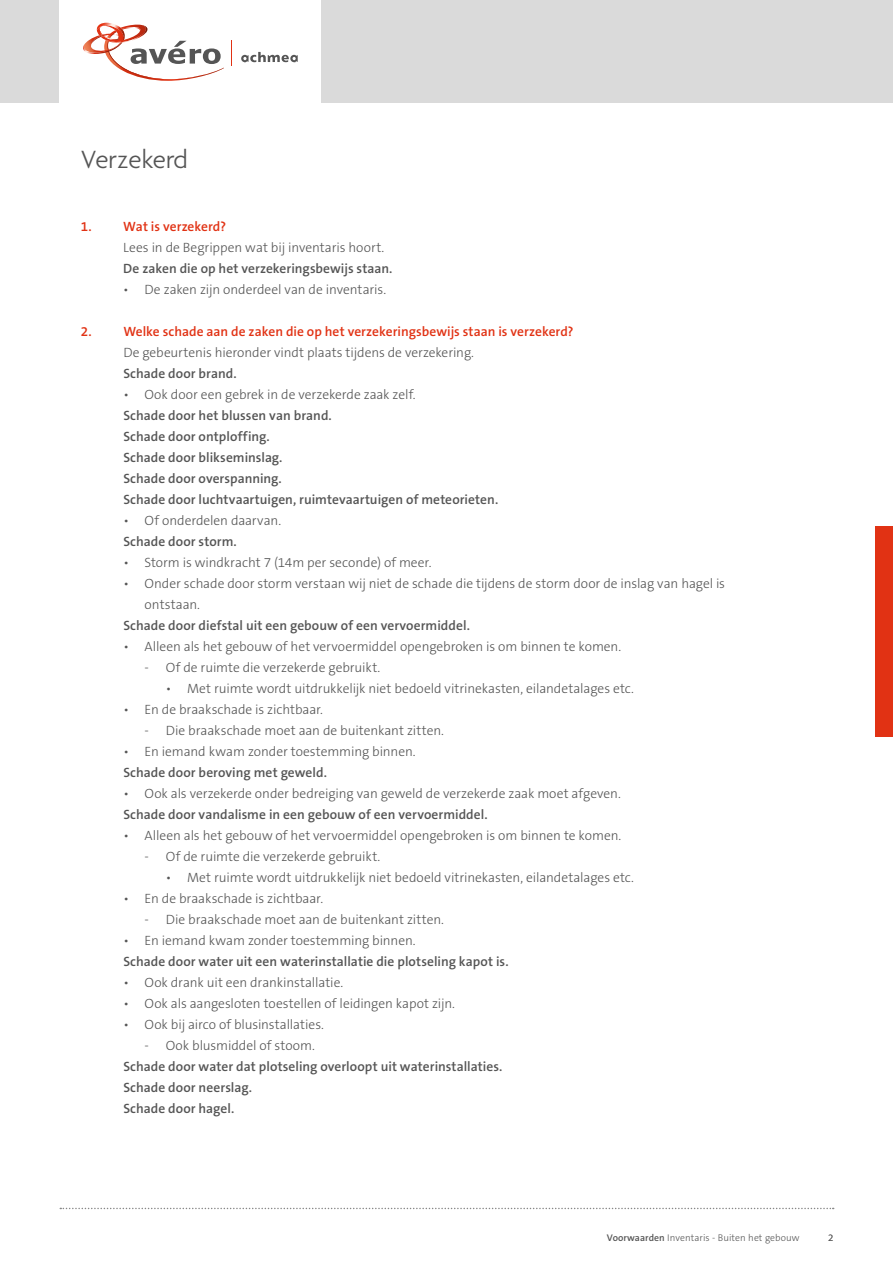
<style>
.page{position:relative;width:893px;height:1263px;background:#fff}
.page>*{position:absolute;margin:0;border:0;box-sizing:border-box;transform-origin:0 0}
.t1{font:300 27px "Agenda";color:#555}
.t2{font:300 13.5px/21px "The Sans B3";letter-spacing:-.005em;color:#555}
.t3{font:600 13.5px/21px "The Sans B6";letter-spacing:.005em;color:#555}
.t4{font:600 13.5px "The Sans B6";color:#e13214}
.t5{font:300 9.75px "The Sans B3";letter-spacing:.005em;color:#555}
.s1{font-family:"The Sans B6";font-weight:600}
</style>
<div class="page">
<div style="left:0;top:0;width:893px;height:103px;background:#dadada"></div>
<div style="left:60px;top:0;width:261px;height:103px;background:#fff"></div>
<svg style="left:241px;top:52px;width:57px;height:10px"></svg>
<svg style="left:83px;top:22px;width:141px;height:59px"></svg>
<svg style="left:231px;top:41px;width:1px;height:25px"></svg>
<svg style="left:60px;top:1208px;width:774px;height:1px"></svg>
<div style="left:876px;top:526px;width:17px;height:211px;background:#e13214"></div>
<h1 class="t1" style="left:81px;top:145px;width:109px">Verzekerd</h1>
<p class="t4" style="left:81px;top:219px;width:147px">1. Wat is verzekerd?</p>
<p class="t2" style="left:123px;top:238px;width:262px">Lees in de Begrippen wat bij inventaris hoort.</p>
<p class="t3" style="left:123px;top:259px;width:271px">De zaken die op het verzekeringsbewijs staan.</p>
<p class="t2" style="left:123px;top:280px;width:264px">• De zaken zijn onderdeel van de inventaris.</p>
<p class="t4" style="left:81px;top:324px;width:494px">2. Welke schade aan de zaken die op het verzekeringsbewijs staan is verzekerd?</p>
<p class="t2" style="left:123px;top:343px;width:352px">De gebeurtenis hieronder vindt plaats tijdens de verzekering.</p>
<p class="t3" style="left:123px;top:364px;width:115px">Schade door brand.</p>
<p class="t2" style="left:123px;top:385px;width:294px">• Ook door een gebrek in de verzekerde zaak zelf.</p>
<p class="t3" style="left:123px;top:406px;width:376px">Schade door het blussen van brand.<br>Schade door ontploffing.<br>Schade door blikseminslag.<br>Schade door overspanning.<br>Schade door luchtvaartuigen, ruimtevaartuigen of meteorieten.</p>
<p class="t2" style="left:123px;top:511px;width:159px">• Of onderdelen daarvan.</p>
<p class="t3" style="left:123px;top:532px;width:115px">Schade door storm.</p>
<p class="t2" style="left:123px;top:553px;width:310px">• Storm is windkracht 7 (14m per seconde) of meer.</p>
<p class="t2" style="left:145px;top:574px;width:582px;text-indent:-21px">• Onder schade door storm verstaan wij niet de schade die tijdens de storm door de inslag van hagel is ontstaan.</p>
<p class="t3" style="left:123px;top:616px;width:348px">Schade door diefstal uit een gebouw of een vervoermiddel.</p>
<p class="t2" style="left:123px;top:637px;width:499px">• Alleen als het gebouw of het vervoermiddel opengebroken is om binnen te komen.</p>
<p class="t2" style="left:145px;top:658px;width:237px">- Of de ruimte die verzekerde gebruikt.</p>
<p class="t2" style="left:166px;top:679px;width:470px">• Met ruimte wordt uitdrukkelijk niet bedoeld vitrinekasten, eilandetalages etc.</p>
<p class="t2" style="left:123px;top:700px;width:201px">• En de braakschade is zichtbaar.</p>
<p class="t2" style="left:145px;top:721px;width:301px">- Die braakschade moet aan de buitenkant zitten.</p>
<p class="t2" style="left:123px;top:742px;width:294px">• En iemand kwam zonder toestemming binnen.</p>
<p class="t3" style="left:123px;top:763px;width:205px">Schade door beroving met geweld.</p>
<p class="t2" style="left:123px;top:784px;width:499px">• Ook als verzekerde onder bedreiging van geweld de verzekerde zaak moet afgeven.</p>
<p class="t3" style="left:123px;top:805px;width:366px">Schade door vandalisme in een gebouw of een vervoermiddel.</p>
<p class="t2" style="left:123px;top:826px;width:499px">• Alleen als het gebouw of het vervoermiddel opengebroken is om binnen te komen.</p>
<p class="t2" style="left:145px;top:847px;width:237px">- Of de ruimte die verzekerde gebruikt.</p>
<p class="t2" style="left:166px;top:868px;width:470px">• Met ruimte wordt uitdrukkelijk niet bedoeld vitrinekasten, eilandetalages etc.</p>
<p class="t2" style="left:123px;top:889px;width:201px">• En de braakschade is zichtbaar.</p>
<p class="t2" style="left:145px;top:910px;width:301px">- Die braakschade moet aan de buitenkant zitten.</p>
<p class="t2" style="left:123px;top:931px;width:294px">• En iemand kwam zonder toestemming binnen.</p>
<p class="t3" style="left:123px;top:952px;width:387px">Schade door water uit een waterinstallatie die plotseling kapot is.</p>
<p class="t2" style="left:123px;top:973px;width:221px">• Ook drank uit een drankinstallatie.</p>
<p class="t2" style="left:123px;top:994px;width:333px">• Ook als aangesloten toestellen of leidingen kapot zijn.</p>
<p class="t2" style="left:123px;top:1015px;width:202px">• Ook bij airco of blusinstallaties.</p>
<p class="t2" style="left:145px;top:1036px;width:172px">- Ook blusmiddel of stoom.</p>
<p class="t3" style="left:123px;top:1057px;width:381px">Schade door water dat plotseling overloopt uit waterinstallaties.<br>Schade door neerslag.<br>Schade door hagel.</p>
<p class="t5" style="left:607px;top:1233px;width:194px"><span class="s1">Voorwaarden</span> Inventaris - Buiten het gebouw</p>
<p class="t5" style="left:828px;top:1233px;width:7px">2</p>
</div>
